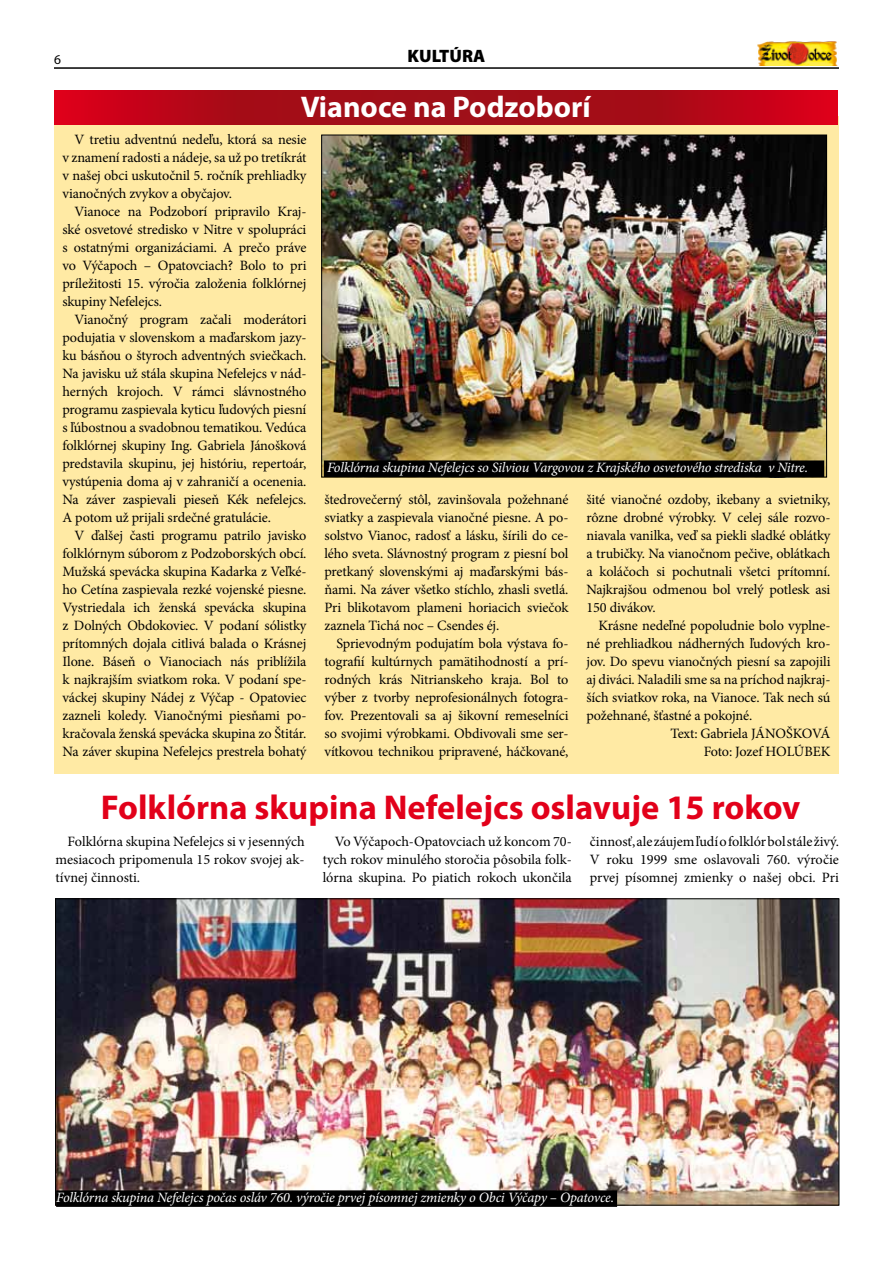
<style>
.page{position:relative;width:893px;height:1263px;background:#fff}
.page>*{position:absolute;margin:0;border:0;box-sizing:border-box;transform-origin:0 0}
.t1{font:700 34.5px "Myriad Pro";color:#e2001a}
.t2{font:700 30px "Myriad Pro";color:#fff}
.t3{font:900 18px "Myriad Pro";color:#000}
.t4{font:14.25px/18px "Minion Pro";letter-spacing:-.01em;color:#000;text-align:justify}
.t5{font:italic 14.25px "Minion Pro";letter-spacing:-.015em;color:#fff}
.t6{font:13.5px "Myriad Pro";color:#000}
</style>
<div class="page">
<hr style="left:54px;top:67px;width:785px;height:2px;background:#000">
<img style="left:757px;top:41px;width:80px;height:24px">
<div style="left:54px;top:117px;width:785px;height:657px;background:#ffeaa4"></div>
<svg style="left:54px;top:90px;width:783px;height:34px;background:#b10918"></svg>
<img style="left:57px;top:900px;width:780px;height:303px">
<img style="left:323px;top:137px;width:502px;height:338px">
<div style="left:324px;top:460px;width:500px;height:17px;background:#000"></div>
<div style="left:56px;top:1190px;width:561px;height:17px;background:#000"></div>
<p class="t6" style="left:54px;top:51px;width:8px">6</p>
<p class="t3" style="left:407px;top:44px;width:79px">KULTÚRA</p>
<h2 class="t2" style="left:301px;top:87px;width:292px">Vianoce na Podzoborí</h2>
<p class="t4" style="left:63px;top:131px;width:246px;text-indent:12px">V tretiu adventnú nedeľu, ktorá sa nesie v znamení radosti a nádeje, sa už po tretíkrát v našej obci uskutočnil 5. ročník prehliadky vianočných zvykov a obyčajov.</p>
<p class="t4" style="left:63px;top:203px;width:245px;text-indent:12px">Vianoce na Podzoborí pripravilo Kraj&shy;ské osvetové stredisko v Nitre v spolupráci s ostatnými organizáciami. A prečo práve vo Výčapoch – Opatovciach? Bolo to pri príležitosti 15. výročia založenia folklórnej skupiny Nefelejcs.</p>
<p class="t4" style="left:63px;top:310px;width:246px;text-indent:12px">Vianočný program začali moderátori podujatia v slovenskom a maďarskom jazy&shy;ku básňou o štyroch adventných sviečkach.<br>Na javisku už stála skupina Nefelejcs v nád&shy;herných krojoch. V rámci slávnostného programu zaspievala kyticu ľudových piesní s ľúbostnou a svadobnou tematikou. Vedúca folklórnej skupiny Ing. Gabriela Jánošková predstavila skupinu, jej históriu, repertoár, vystúpenia doma aj v zahraničí a ocenenia.<br>Na záver zaspievali pieseň Kék nefelejcs.<br>A potom už prijali srdečné gratulácie.</p>
<p class="t4" style="left:63px;top:526px;width:246px;text-indent:12px">V ďalšej časti programu patrilo javisko folklórnym súborom z Podzoborských obcí.<br>Mužská spevácka skupina Kadarka z Veľké&shy;ho Cetína zaspievala rezké vojenské piesne.<br>Vystriedala ich ženská spevácka skupina z Dolných Obdokoviec. V podaní sólistky prítomných dojala citlivá balada o Krásnej Ilone. Báseň o Vianociach nás priblížila k najkrajším sviatkom roka. V podaní spe&shy;váckej skupiny Nádej z Výčap - Opatoviec zazneli koledy. Vianočnými piesňami po&shy;kračovala ženská spevácka skupina zo Štitár.<br>Na záver skupina Nefelejcs prestrela bohatý</p>
<p class="t5" style="left:327px;top:457px;width:483px">Folklórna skupina Nefelejcs so Silviou Vargovou z Krajského osvetového strediska v Nitre.</p>
<p class="t4" style="left:324px;top:490px;width:245px">štedrovečerný stôl, zavinšovala požehnané sviatky a zaspievala vianočné piesne. A po&shy;solstvo Vianoc, radosť a lásku, šírili do ce&shy;lého sveta. Slávnostný program z piesní bol pretkaný slovenskými aj maďarskými bás&shy;ňami. Na záver všetko stíchlo, zhasli svetlá.<br>Pri blikotavom plameni horiacich sviečok zaznela Tichá noc – Csendes éj.</p>
<p class="t4" style="left:324px;top:634px;width:245px;text-indent:12px">Sprievodným podujatím bola výstava fo&shy;tografií kultúrnych pamätihodností a prí&shy;rodných krás Nitrianskeho kraja. Bol to výber z tvorby neprofesionálnych fotogra&shy;fov. Prezentovali sa aj šikovní remeselníci so svojimi výrobkami. Obdivovali sme ser&shy;vítkovou technikou pripravené, háčkované,</p>
<p class="t4" style="left:586px;top:490px;width:245px">šité vianočné ozdoby, ikebany a svietniky, rôzne drobné výrobky. V celej sále rozvo&shy;niavala vanilka, veď sa piekli sladké oblátky a trubičky. Na vianočnom pečive, oblátkach a koláčoch si pochutnali všetci prítomní.<br>Najkrajšou odmenou bol vrelý potlesk asi 150 divákov.</p>
<p class="t4" style="left:598px;top:616px;width:233px">Krásne nedeľné popoludnie bolo vyplne-</p>
<p class="t4" style="left:586px;top:634px;width:245px">né prehliadkou nádherných ľudových kro-</p>
<p class="t4" style="left:586px;top:652px;width:245px">jov. Do spevu vianočných piesní sa zapojili</p>
<p class="t4" style="left:586px;top:670px;width:245px">aj diváci. Naladili sme sa na príchod najkraj-</p>
<p class="t4" style="left:586px;top:688px;width:245px">ších sviatkov roka, na Vianoce. Tak nech sú</p>
<p class="t4" style="left:586px;top:706px;width:167px">požehnané, šťastné a pokojné.</p>
<p class="t4" style="left:670px;top:724px;width:161px">Text: Gabriela Jánošková</p>
<p class="t4" style="left:704px;top:742px;width:111px">Foto: Jozef Holúbek</p>
<h1 class="t1" style="left:101px;top:785px;width:701px">Folklórna skupina Nefelejcs oslavuje 15 rokov</h1>
<p class="t4" style="left:56px;top:833px;width:251px;text-indent:12px">Folklórna skupina Nefelejcs si v jesenných mesiacoch pripomenula 15 rokov svojej ak&shy;tívnej činnosti.</p>
<p class="t4" style="left:323px;top:833px;width:251px;text-indent:12px">Vo Výčapoch-Opatovciach už koncom 70- tych rokov minulého storočia pôsobila folk&shy;lórna skupina. Po piatich rokoch ukončila</p>
<p class="t4" style="left:590px;top:833px;width:251px">činnosť, ale záujem ľudí o folklór bol stále živý.<br>V roku 1999 sme oslavovali 760. výročie prvej písomnej zmienky o našej obci. Pri</p>
<p class="t5" style="left:56px;top:1187px;width:559px">Folklórna skupina Nefelejcs počas osláv 760. výročie prvej písomnej zmienky o Obci Výčapy – Opatovce.</p>
</div>
